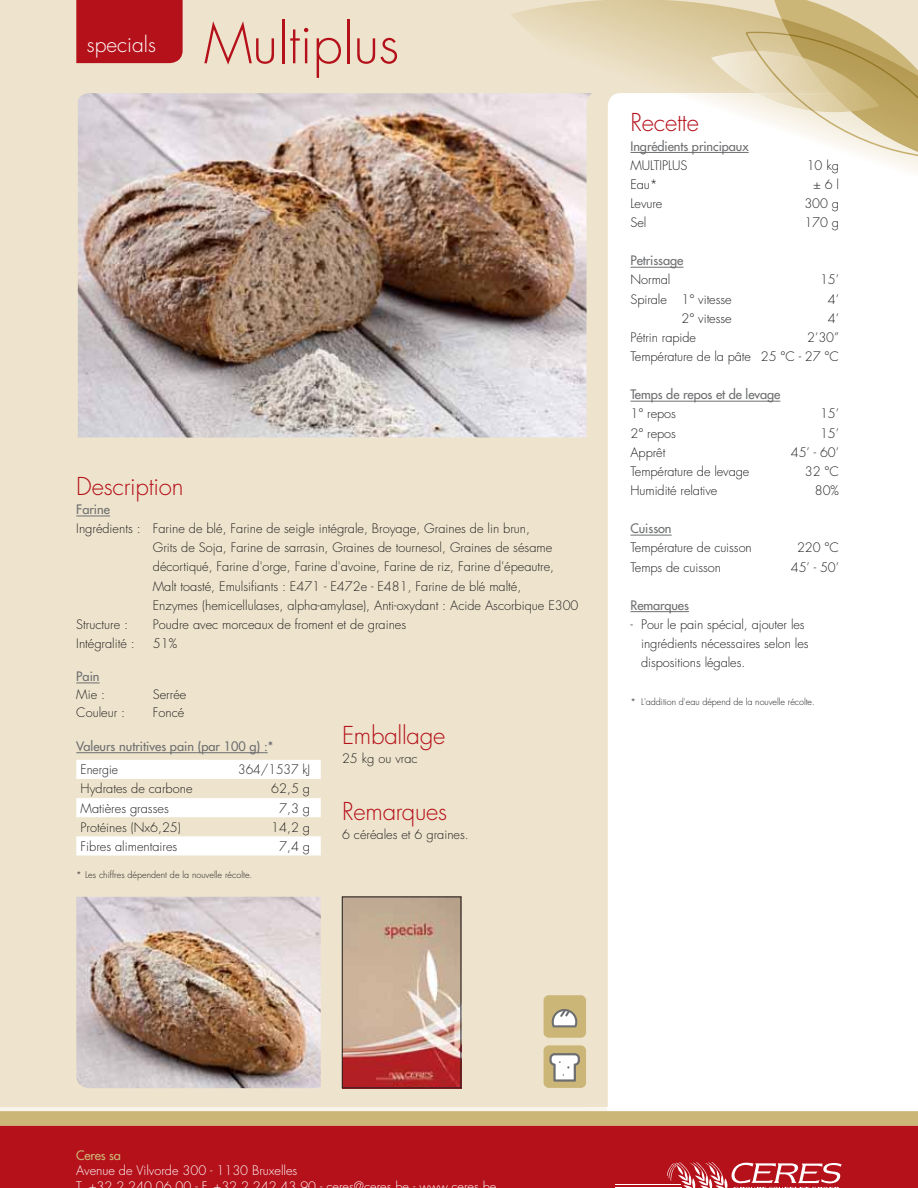
<style>
.page{position:relative;width:918px;height:1188px;background:#eee4cd}
.page>*{position:absolute;margin:0;border:0;box-sizing:border-box;transform-origin:0 0}
.t1{font:300 54px "Futura LT";color:#b5111a}
.t2{font:300 24px "Futura LT";letter-spacing:-.01em;color:#b5111a}
.t3{font:300 21px "Futura LT";color:#fff}
.t4{font:300 12.75px/19.2px "Futura LT";color:#231f20;text-align:right}
.t5{font:12.75px "Futura LT";letter-spacing:-.005em;color:#6d6e70}
.t6{font:300 12.75px/15.8px "Futura LT";color:#fff}
.t7{font:300 12.75px "Futura LT";color:#231f20;scale:.95 1}
.t8{font:12.75px "Futura LT";letter-spacing:-.015em;color:#cbb677}
.t9{font:300 9px "Futura LT";color:#231f20}
</style>
<div class="page">
<img style="left:78px;top:93px;width:509px;height:345px">
<div style="left:608px;top:176px;width:310px;height:931px;background:#fff"></div>
<img style="left:76px;top:897px;width:245px;height:191px">
<div style="left:76px;top:0;width:107px;height:63px;background:#b5111a"></div>
<div style="left:0;top:1118px;width:918px;height:70px;background:#b5111a"></div>
<svg style="left:0;top:1107px;width:918px;height:4px;background:#faf7f1"></svg>
<div style="left:0;top:1111px;width:918px;height:15px;background:#cbb677"></div>
<svg style="left:667px;top:1162px;width:175px;height:26px"></svg>
<hr style="left:615px;top:1187px;width:67px;height:1px;background:#fff">
<hr style="left:615px;top:1184px;width:66px;height:1px;background:#fff">
<svg style="left:510px;top:0;width:408px;height:176px"></svg>
<img style="left:791px;top:93px;width:24px;height:18px">
<div style="left:544px;top:1045px;width:42px;height:43px;background:#cbb677;border-radius:5px"></div>
<svg style="left:549px;top:1053px;width:31px;height:29px"></svg>
<div style="left:544px;top:995px;width:42px;height:43px;background:#cbb677;border-radius:5px"></div>
<svg style="left:552px;top:1009px;width:25px;height:18px"></svg>
<img style="left:344px;top:899px;width:115px;height:187px">
<div style="left:342px;top:897px;width:119px;height:191px;border:1px solid #231f20"></div>
<hr style="left:631px;top:152px;width:118px;height:1px;background:#6d6e70">
<hr style="left:631px;top:267px;width:52px;height:1px;background:#6d6e70">
<hr style="left:631px;top:401px;width:149px;height:1px;background:#6d6e70">
<hr style="left:631px;top:535px;width:41px;height:1px;background:#6d6e70">
<hr style="left:631px;top:611px;width:58px;height:1px;background:#6d6e70">
<hr style="left:76px;top:515px;width:34px;height:1px;background:#6d6e70">
<svg style="left:76px;top:682px;width:24px;height:1px"></svg>
<svg style="left:76px;top:760px;width:245px;height:95px"></svg>
<hr style="left:76px;top:752px;width:192px;height:1px;background:#6d6e70">
<h3 class="t3" style="left:87px;top:34px;width:71px">specials</h3>
<h1 class="t1" style="left:204px;top:15px;width:197px">Multiplus</h1>
<h2 class="t2" style="left:76px;top:473px;width:109px">Description</h2>
<p class="t5" style="left:76px;top:503px;width:35px">Farine</p>
<p class="t4" style="left:76px;top:519px;width:455px">Ingrédients : Farine de blé, Farine de seigle intégrale, Broyage, Graines de lin brun,</p>
<p class="t4" style="left:153px;top:539px;width:401px">Grits de Soja, Farine de sarrasin, Graines de tournesol, Graines de sésame</p>
<p class="t4" style="left:153px;top:558px;width:403px">décortiqué, Farine d'orge, Farine d'avoine, Farine de riz, Farine d'épeautre,</p>
<p class="t4" style="left:153px;top:577px;width:370px">Malt toasté, Emulsifiants : E471 - E472e - E481, Farine de blé malté,</p>
<p class="t4" style="left:153px;top:596px;width:427px">Enzymes (hemicellulases, alpha-amylase), Anti-oxydant : Acide Ascorbique E300</p>
<p class="t4" style="left:76px;top:615px;width:53px">Structure :</p>
<p class="t4" style="left:153px;top:615px;width:255px">Poudre avec morceaux de froment et de graines</p>
<p class="t4" style="left:76px;top:634px;width:60px">Intégralité :</p>
<p class="t4" style="left:153px;top:634px;width:26px">51%</p>
<p class="t5" style="left:76px;top:670px;width:25px">Pain</p>
<p class="t4" style="left:76px;top:685px;width:30px">Mie :</p>
<p class="t4" style="left:153px;top:685px;width:35px">Serrée</p>
<p class="t4" style="left:76px;top:703px;width:50px">Couleur :</p>
<p class="t4" style="left:153px;top:703px;width:33px">Foncé</p>
<p class="t5" style="left:76px;top:740px;width:198px">Valeurs nutritives pain (par 100 g) :*</p>
<p class="t7" style="left:81px;top:763px;width:41px">Energie</p>
<p class="t7" style="left:238px;top:763px;width:77px">364/1537 kJ</p>
<p class="t4" style="left:81px;top:780px;width:113px">Hydrates de carbone</p>
<p class="t4" style="left:271px;top:780px;width:40px">62,5 g</p>
<p class="t4" style="left:81px;top:799px;width:90px">Matières grasses</p>
<p class="t4" style="left:279px;top:799px;width:32px">7,3 g</p>
<p class="t4" style="left:81px;top:818px;width:102px">Protéines (Nx6,25)</p>
<p class="t4" style="left:271px;top:818px;width:40px">14,2 g</p>
<p class="t4" style="left:81px;top:837px;width:98px">Fibres alimentaires</p>
<p class="t4" style="left:279px;top:837px;width:32px">7,4 g</p>
<p class="t9" style="left:76px;top:870px;width:178px">* Les chiffres dépendent de la nouvelle récolte.</p>
<h2 class="t2" style="left:342px;top:722px;width:105px">Emballage</h2>
<p class="t4" style="left:342px;top:749px;width:77px">25 kg ou vrac</p>
<h2 class="t2" style="left:342px;top:799px;width:107px">Remarques</h2>
<p class="t4" style="left:342px;top:826px;width:128px">6 céréales et 6 graines.</p>
<h2 class="t2" style="left:631px;top:110px;width:70px">Recette</h2>
<p class="t5" style="left:631px;top:140px;width:120px">Ingrédients principaux</p>
<p class="t4" style="left:631px;top:156px;width:59px">MULTIPLUS</p>
<p class="t4" style="left:807px;top:156px;width:34px">10 kg</p>
<p class="t4" style="left:631px;top:175px;width:29px">Eau*</p>
<p class="t4" style="left:813px;top:175px;width:27px">± 6 l</p>
<p class="t4" style="left:631px;top:194px;width:33px">Levure</p>
<p class="t4" style="left:804px;top:194px;width:36px">300 g</p>
<p class="t4" style="left:631px;top:213px;width:17px">Sel</p>
<p class="t4" style="left:804px;top:213px;width:36px">170 g</p>
<p class="t5" style="left:631px;top:255px;width:54px">Petrissage</p>
<p class="t4" style="left:631px;top:271px;width:41px">Normal</p>
<p class="t4" style="left:820px;top:271px;width:20px">15’</p>
<p class="t4" style="left:631px;top:290px;width:103px">Spirale 1° vitesse</p>
<p class="t4" style="left:828px;top:290px;width:13px">4’</p>
<p class="t4" style="left:682px;top:309px;width:52px">2° vitesse</p>
<p class="t4" style="left:828px;top:309px;width:13px">4’</p>
<p class="t4" style="left:631px;top:328px;width:67px">Pétrin rapide</p>
<p class="t4" style="left:631px;top:328px;width:210px">2’30”<br>Température de la pâte 25 °C - 27 °C</p>
<p class="t5" style="left:631px;top:389px;width:151px">Temps de repos et de levage</p>
<p class="t4" style="left:631px;top:405px;width:47px">1° repos</p>
<p class="t4" style="left:820px;top:405px;width:20px">15’</p>
<p class="t4" style="left:631px;top:424px;width:47px">2° repos</p>
<p class="t4" style="left:820px;top:424px;width:20px">15’</p>
<p class="t4" style="left:631px;top:443px;width:36px">Apprêt</p>
<p class="t4" style="left:791px;top:443px;width:50px">45’ - 60’</p>
<p class="t4" style="left:631px;top:462px;width:120px">Température de levage</p>
<p class="t4" style="left:805px;top:462px;width:36px">32 °C</p>
<p class="t4" style="left:631px;top:481px;width:88px">Humidité relative</p>
<p class="t4" style="left:815px;top:481px;width:26px">80%</p>
<p class="t5" style="left:631px;top:523px;width:43px">Cuisson</p>
<p class="t4" style="left:631px;top:539px;width:123px">Température de cuisson</p>
<p class="t4" style="left:797px;top:539px;width:43px">220 °C</p>
<p class="t4" style="left:631px;top:558px;width:92px">Temps de cuisson</p>
<p class="t4" style="left:791px;top:558px;width:50px">45’ - 50’</p>
<p class="t5" style="left:631px;top:599px;width:60px">Remarques</p>
<p class="t4" style="left:641px;top:615px;width:169px;text-align:left;text-indent:-11px">- Pour le pain spécial, ajouter les ingrédients nécessaires selon les dispositions légales.</p>
<p class="t9" style="left:631px;top:697px;width:186px">* L'addition d'eau dépend de la nouvelle récolte.</p>
<p class="t8" style="left:76px;top:1149px;width:46px">Ceres sa</p>
<p class="t6" style="left:76px;top:1163px;width:248px">Avenue de Vilvorde 300 - 1130 Bruxelles<br>T +3222400600-F +3222424390-</p>
<p class="t6" style="left:354px;top:1179px;width:12px">@</p>
<p class="t6" style="left:396px;top:1179px;width:22px">b -</p>
<p class="t6" style="left:483px;top:1179px;width:9px">b</p>
</div>
